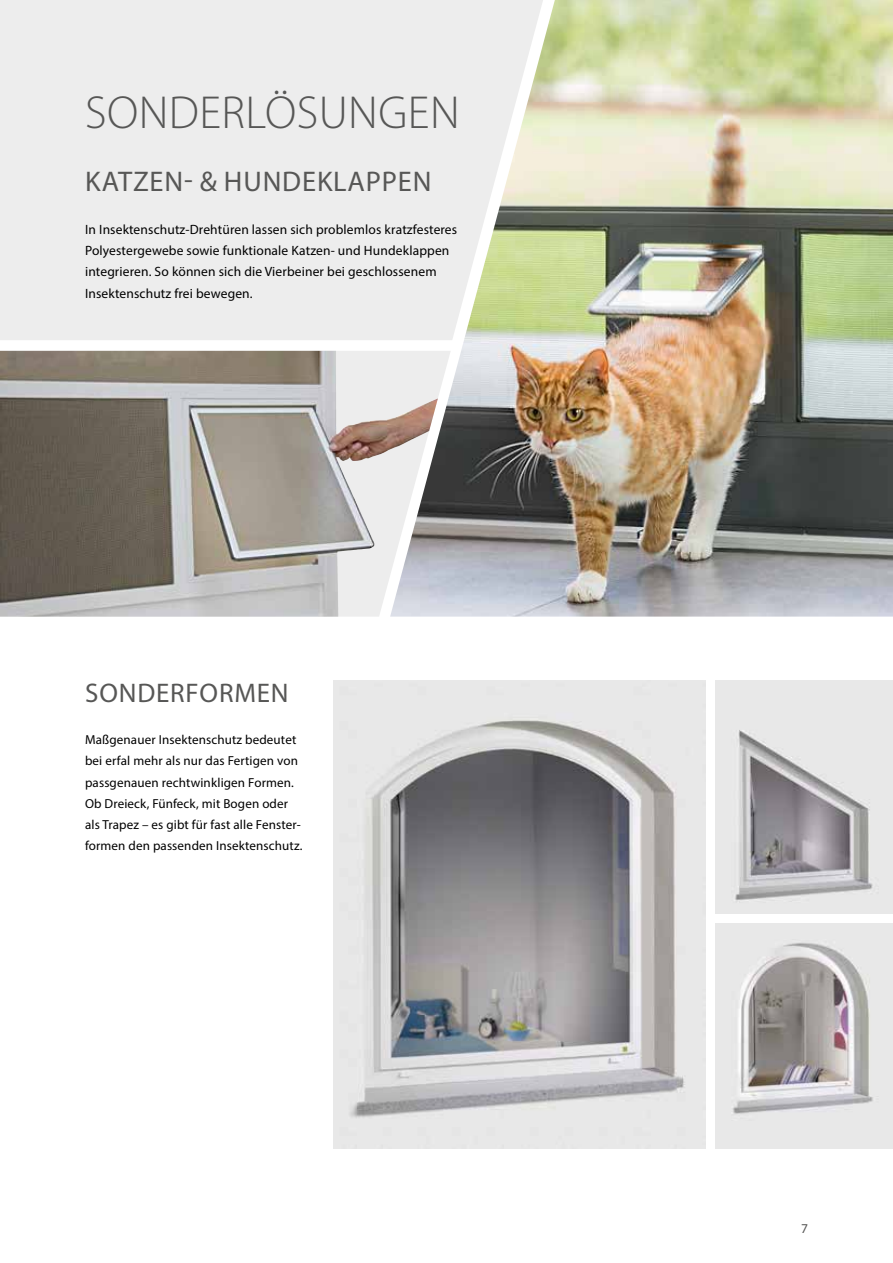
<style>
.page{position:relative;width:893px;height:1263px;background:#fff}
.page>*{position:absolute;margin:0;border:0;box-sizing:border-box;transform-origin:0 0}
.t1{font:300 46.5px "Myriad Pro";letter-spacing:.01em;color:#575756}
.t2{font:28.5px "Myriad Pro";letter-spacing:.03em;color:#575756}
.t3{font:27px "Myriad Pro";letter-spacing:.03em;color:#575756}
.t4{font:13.5px/21.3px "Myriad Pro";letter-spacing:.01em;color:#000}
.t5{font:13.5px "Myriad Pro";color:#575756}
.t6{font:13.05px/21.3px "Myriad Pro";letter-spacing:.01em;color:#000}
</style>
<div class="page">
<div style="left:0;top:0;width:390px;height:340px;background:#ededed"></div>
<img style="left:716px;top:924px;width:177px;height:224px">
<img style="left:333px;top:680px;width:372px;height:468px">
<img style="left:716px;top:680px;width:177px;height:233px">
<img style="left:390px;top:0;width:503px;height:617px">
<svg style="left:438px;top:351px;width:13px;height:266px;background:#969799"></svg>
<img style="left:0;top:351px;width:438px;height:266px">
<h1 class="t1" style="left:85px;top:84px;width:376px">SONDERLÖSUNGEN</h1>
<h2 class="t2" style="left:85px;top:164px;width:348px">KATZEN- &amp; HUNDEKLAPPEN</h2>
<p class="t4" style="left:85px;top:218px;width:374px">In Insektenschutz-Drehtüren lassen sich problemlos kratzfesteres Polyestergewebe sowie funktionale Katzen- und Hundeklappen integrieren. So können sich die Vierbeiner bei geschlossenem Insektenschutz frei bewegen.</p>
<h3 class="t3" style="left:85px;top:676px;width:205px">SONDERFORMEN</h3>
<p class="t6" style="left:85px;top:729px;width:219px">Maßgenauer Insektenschutz bedeutet bei erfal mehr als nur das Fertigen von passgenauen rechtwinkligen Formen.<br>Ob Dreieck, Fünfeck, mit Bogen oder als Trapez – es gibt für fast alle Fenster&shy;formen den passenden Insektenschutz.</p>
<p class="t5" style="left:801px;top:1220px;width:8px">7</p>
</div>
